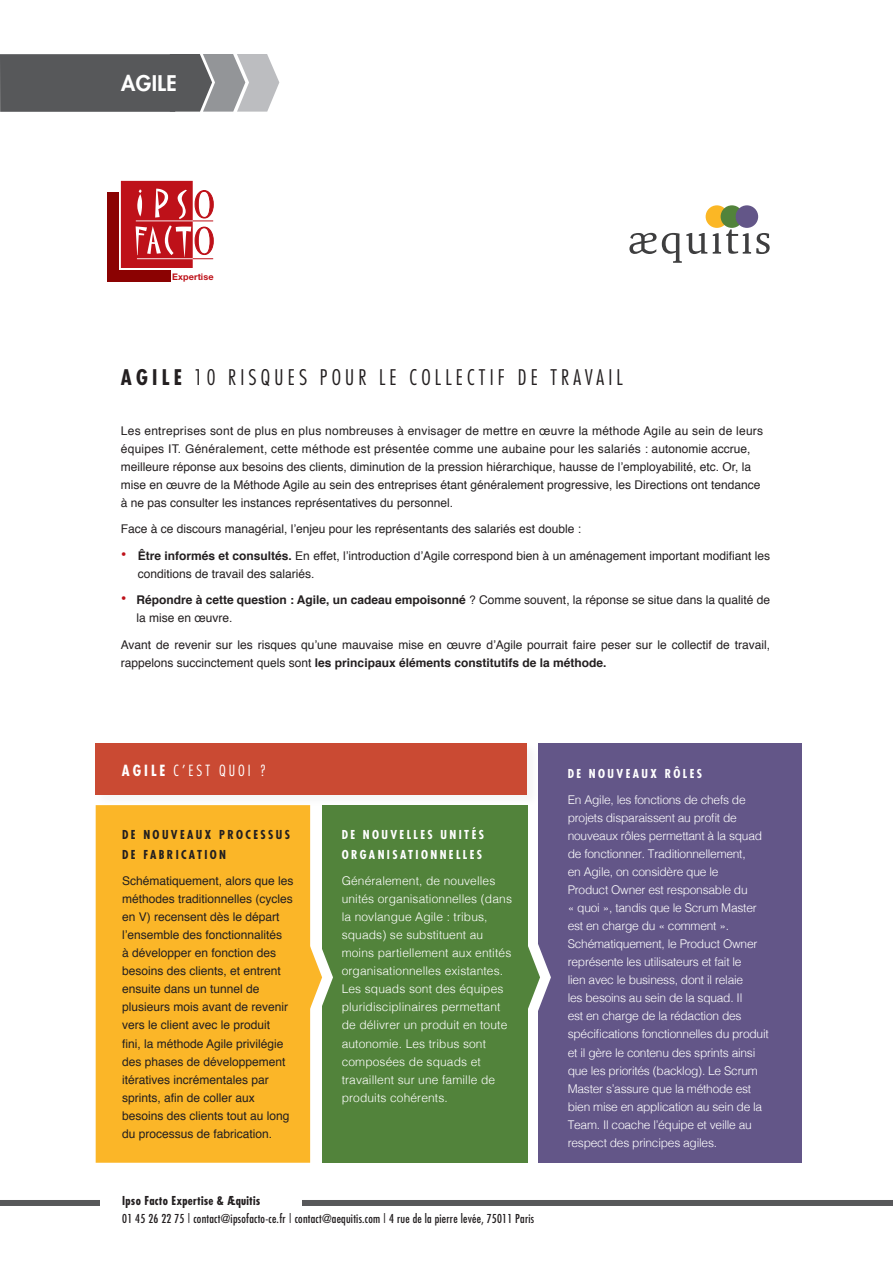
<style>
.page{position:relative;width:893px;height:1263px;background:#fff}
.page>*{position:absolute;margin:0;border:0;box-sizing:border-box;transform-origin:0 0}
.t1{font:300 condensed 21px "Futura";letter-spacing:.2em;color:#231f20}
.t2{font:800 21px "Futura";letter-spacing:.02em;color:#fff}
.t3{font:300 condensed 15px "Futura";letter-spacing:.2em;color:#fff}
.t4{font:12px/18px "Helvetica";color:#231f20}
.t5{font:300 12px/18px "Helvetica";letter-spacing:-.02em;color:#fff}
.t6{font:300 12px/18px "Helvetica";letter-spacing:.01em;color:#fff}
.t7{font:condensed 12px/18px "Futura";letter-spacing:.02em;color:#231f20}
.t8{font:700 condensed 12px/19.5px "Futura";letter-spacing:.2em;color:#fff}
.t9{font:700 condensed 12px/19.5px "Futura";letter-spacing:.2em;color:#231f20}
.t10{font:700 9px "Helvetica Neue";letter-spacing:.01em;color:#be1119}
.s1{font-weight:700}
.s2{font-size:16.5px;color:#be1119}
</style>
<div class="page">
<div style="left:0;top:1200px;width:893px;height:6px;background:#57585a"></div>
<div style="left:100px;top:1180px;width:202px;height:53px;background:#fff"></div>
<div style="left:538px;top:743px;width:264px;height:420px;background:#635688"></div>
<div style="left:322px;top:805px;width:205px;height:358px;background:#52833b"></div>
<div style="left:96px;top:808px;width:214px;height:355px;background:#fbb628"></div>
<svg style="left:121px;top:181px;width:93px;height:87px"></svg>
<div style="left:107px;top:270px;width:63px;height:11px;background:#8b0202"></div>
<div style="left:107px;top:192px;width:11px;height:81px;background:#8b0202"></div>
<svg style="left:713px;top:229px;width:57px;height:25px"></svg>
<div style="left:706px;top:205px;width:22px;height:23px;background:#fbb725;border-radius:50%"></div>
<div style="left:721px;top:205px;width:22px;height:23px;background:#52833b;border-radius:50%"></div>
<div style="left:736px;top:205px;width:22px;height:23px;background:#635688;border-radius:50%"></div>
<svg style="left:629px;top:233px;width:78px;height:30px"></svg>
<svg style="left:258px;top:812px;width:75px;height:332px"></svg>
<svg style="left:527px;top:812px;width:24px;height:332px"></svg>
<div style="left:93px;top:741px;width:449px;height:67px;background:#231f20;opacity:.05"></div>
<div style="left:96px;top:743px;width:431px;height:51px;background:#ca4a33"></div>
<svg style="left:0;top:54px;width:279px;height:58px"></svg>
<p class="t2" style="left:121px;top:70px;width:57px">AGILE</p>
<p class="t10" style="left:172px;top:269px;width:43px">Expertise</p>
<p class="t1" style="left:121px;top:364px;width:503px"><span class="s1">AGILE</span> 10 RISQUES POUR LE COLLECTIF DE TRAVAIL</p>
<p class="t4" style="left:121px;top:422px;width:644px">Les entreprises sont de plus en plus nombreuses à envisager de mettre en œuvre la méthode Agile au sein de leurs équipes IT. Généralement, cette méthode est présentée comme une aubaine pour les salariés : autonomie accrue, meilleure réponse aux besoins des clients, diminution de la pression hiérarchique, hausse de l’employabilité, etc. Or, la mise en œuvre de la Méthode Agile au sein des entreprises étant généralement progressive, les Directions ont tendance à ne pas consulter les instances représentatives du personnel.</p>
<p class="t4" style="left:121px;top:521px;width:462px">Face à ce discours managérial, l’enjeu pour les représentants des salariés est double :</p>
<p class="t4" style="left:138px;top:547px;width:634px;text-indent:-17px"><span class="s2">•</span> <span class="s1">Être informés et consultés.</span> En effet, l’introduction d’Agile correspond bien à un aménagement important modifiant les conditions de travail des salariés.</p>
<p class="t4" style="left:137px;top:592px;width:635px;text-indent:-16px"><span class="s2">•</span> <span class="s1">Répondre à cette question : Agile, un cadeau empoisonné</span> ? Comme souvent, la réponse se situe dans la qualité de la mise en œuvre.</p>
<p class="t4" style="left:121px;top:636px;width:651px">Avant de revenir sur les risques qu’une mauvaise mise en œuvre d’Agile pourrait faire peser sur le collectif de travail, rappelons succinctement quels sont <span class="s1">les principaux éléments constitutifs de la méthode.</span></p>
<p class="t3" style="left:122px;top:761px;width:146px"><span class="s1">AGILE</span> C’EST QUOI ?</p>
<p class="t9" style="left:122px;top:825px;width:169px">DE NOUVEAUX PROCESSUS<br>DE FABRICATION</p>
<p class="t4" style="left:122px;top:873px;width:173px">Schématiquement, alors que les méthodes traditionnelles (cycles en V) recensent dès le départ l’ensemble des fonctionnalités<br>à développer en fonction des besoins des clients, et entrent ensuite dans un tunnel de plusieurs mois avant de revenir vers le client avec le produit<br>fini, la méthode Agile privilégie des phases de développement itératives incrémentales par sprints, afin de coller aux besoins des clients tout au long du processus de fabrication.</p>
<p class="t8" style="left:342px;top:825px;width:144px">DE NOUVELLES UNITÉS<br>ORGANISATIONNELLES</p>
<p class="t6" style="left:342px;top:871px;width:172px">Généralement, de nouvelles unités organisationnelles (dans la novlangue Agile : tribus, squads) se substituent au moins partiellement aux entités organisationnelles existantes.<br>Les squads sont des équipes pluridisciplinaires permettant de délivrer un produit en toute autonomie. Les tribus sont composées de squads et travaillent sur une famille de produits cohérents.</p>
<p class="t7" style="left:122px;top:1191px;width:413px"><span class="s1">Ipso Facto Expertise &amp; Æquitis<br></span>01 45 26 22 75 | contact@ipsofacto-ce.fr | contact@aequitis.com | 4 rue de la pierre levée, 75011 Paris</p>
<p class="t8" style="left:568px;top:764px;width:136px">DE NOUVEAUX RÔLES</p>
<p class="t5" style="left:568px;top:790px;width:202px">En Agile, les fonctions de chefs de projets disparaissent au profit de nouveaux rôles permettant à la squad de fonctionner. Traditionnellement,<br>en Agile, on considère que le<br>Product Owner est responsable du<br>« quoi », tandis que le Scrum Master est en charge du « comment ».<br>Schématiquement, le Product Owner représente les utilisateurs et fait le<br>lien avec le business, dont il relaie<br>les besoins au sein de la squad. Il<br>est en charge de la rédaction des spécifications fonctionnelles du produit et il gère le contenu des sprints ainsi que les priorités (backlog). Le Scrum Master s’assure que la méthode est bien mise en application au sein de la Team. Il coache l’équipe et veille au respect des principes agiles.</p>
</div>
